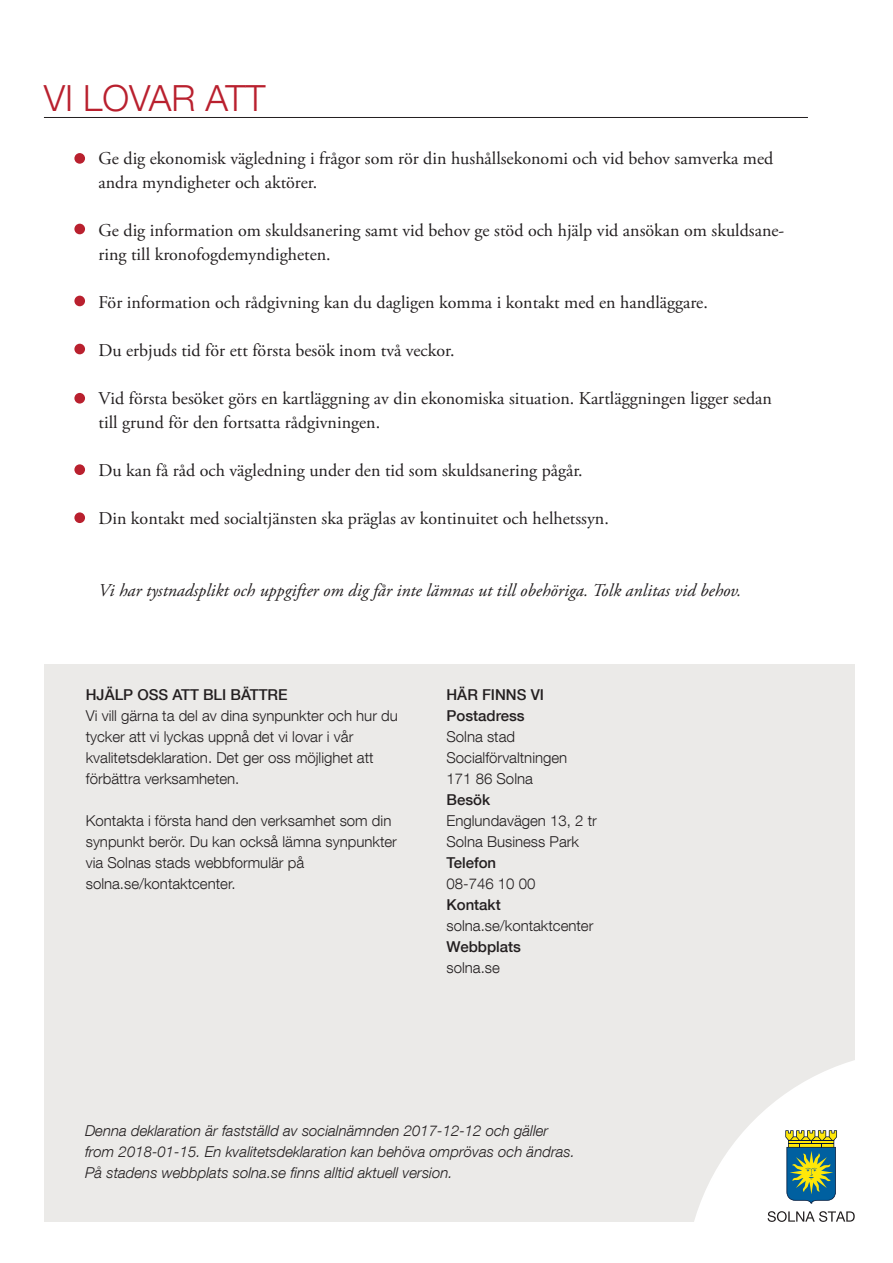
<style>
.page{position:relative;width:893px;height:1263px;background:#fff}
.page>*{position:absolute;margin:0;border:0;box-sizing:border-box;transform-origin:0 0}
.t1{font:300 36px "Helvetica Neue LT Com";color:#b9202e}
.t2{font:18px/24px "Adobe Garamond Pro";color:#231f20}
.t3{font:italic 18px "Adobe Garamond Pro";color:#231f20}
.t4{font:300 15px/21px "Helvetica Neue LT Com";color:#231f20}
.t5{font:italic 300 15px "Helvetica Neue LT Com";color:#231f20}
.t6{font:500 15px "Helvetica Neue LT Com";color:#231f20}
.s1{font-weight:500}
</style>
<div class="page">
<div style="left:44px;top:665px;width:811px;height:557px;background:#ebeae8"></div>
<hr style="left:44px;top:117px;width:764px;height:1px;background:#231f20">
<svg style="left:694px;top:1060px;width:161px;height:162px"></svg>
<div style="left:74px;top:153px;width:11px;height:11px;background:#b9202e;border-radius:50%"></div>
<div style="left:74px;top:393px;width:11px;height:11px;background:#b9202e;border-radius:50%"></div>
<div style="left:74px;top:296px;width:11px;height:10px;background:#b9202e;border-radius:50%"></div>
<div style="left:74px;top:224px;width:11px;height:10px;background:#b9202e;border-radius:50%"></div>
<div style="left:74px;top:344px;width:11px;height:10px;background:#b9202e;border-radius:50%"></div>
<div style="left:74px;top:464px;width:11px;height:11px;background:#b9202e;border-radius:50%"></div>
<div style="left:74px;top:512px;width:11px;height:11px;background:#b9202e;border-radius:50%"></div>
<p class="t1" style="left:44px;top:76px;width:223px">VI LOVAR ATT</p>
<p class="t2" style="left:99px;top:147px;width:676px">Ge dig ekonomisk vägledning i frågor som rör din hushållsekonomi och vid behov samverka med andra myndigheter och aktörer.</p>
<p class="t2" style="left:99px;top:219px;width:687px">Ge dig information om skuldsanering samt vid behov ge stöd och hjälp vid ansökan om skuldsane&shy;ring till kronofogdemyndigheten.</p>
<p class="t2" style="left:99px;top:291px;width:611px">För information och rådgivning kan du dagligen komma i kontakt med en handläggare.</p>
<p class="t2" style="left:99px;top:339px;width:358px">Du erbjuds tid för ett första besök inom två veckor.</p>
<p class="t2" style="left:99px;top:387px;width:675px">Vid första besöket görs en kartläggning av din ekonomiska situation. Kartläggningen ligger sedan till grund för den fortsatta rådgivningen.</p>
<p class="t2" style="left:99px;top:459px;width:486px">Du kan få råd och vägledning under den tid som skuldsanering pågår.</p>
<p class="t2" style="left:99px;top:507px;width:512px">Din kontakt med socialtjänsten ska präglas av kontinuitet och helhetssyn.</p>
<p class="t3" style="left:99px;top:580px;width:644px">Vi har tystnadsplikt och uppgifter om dig får inte lämnas ut till obehöriga. Tolk anlitas vid behov.</p>
<p class="t6" style="left:86px;top:685px;width:203px">HJÄLP OSS ATT BLI BÄTTRE</p>
<p class="t4" style="left:86px;top:704px;width:314px">Vi vill gärna ta del av dina synpunkter och hur du tycker att vi lyckas uppnå det vi lovar i vår kvalitetsdeklaration. Det ger oss möjlighet att förbättra verksamheten.</p>
<p class="t4" style="left:86px;top:809px;width:313px">Kontakta i första hand den verksamhet som din synpunkt berör. Du kan också lämna synpunkter via Solnas stads webbformulär på solna.se/kontaktcenter.</p>
<p class="t6" style="left:446px;top:685px;width:99px">HÄR FINNS VI</p>
<p class="t4" style="left:446px;top:704px;width:122px"><span class="s1">Postadress<br></span>Solna stad<br>Socialförvaltningen<br>171 86 Solna</p>
<p class="t6" style="left:446px;top:790px;width:45px">Besök</p>
<p class="t4" style="left:446px;top:809px;width:152px">Englundavägen 13, 2 tr<br>Solna Business Park</p>
<p class="t4" style="left:446px;top:851px;width:148px"><span class="s1">Telefon<br></span>08-746 10 00<br><span class="s1">Kontakt </span>solna.se/kontaktcenter<br><span class="s1">Webbplats</span></p>
<p class="t4" style="left:446px;top:956px;width:55px">solna.se</p>
<p class="t5" style="left:85px;top:1122px;width:465px">Denna deklaration är fastställd av socialnämnden 2017-12-12 och gäller</p>
<p class="t5" style="left:85px;top:1143px;width:491px">from 2018-01-15. En kvalitetsdeklaration kan behöva omprövas och ändras.</p>
<p class="t5" style="left:85px;top:1164px;width:369px">På stadens webbplats solna.se finns alltid aktuell version.</p>
</div>
